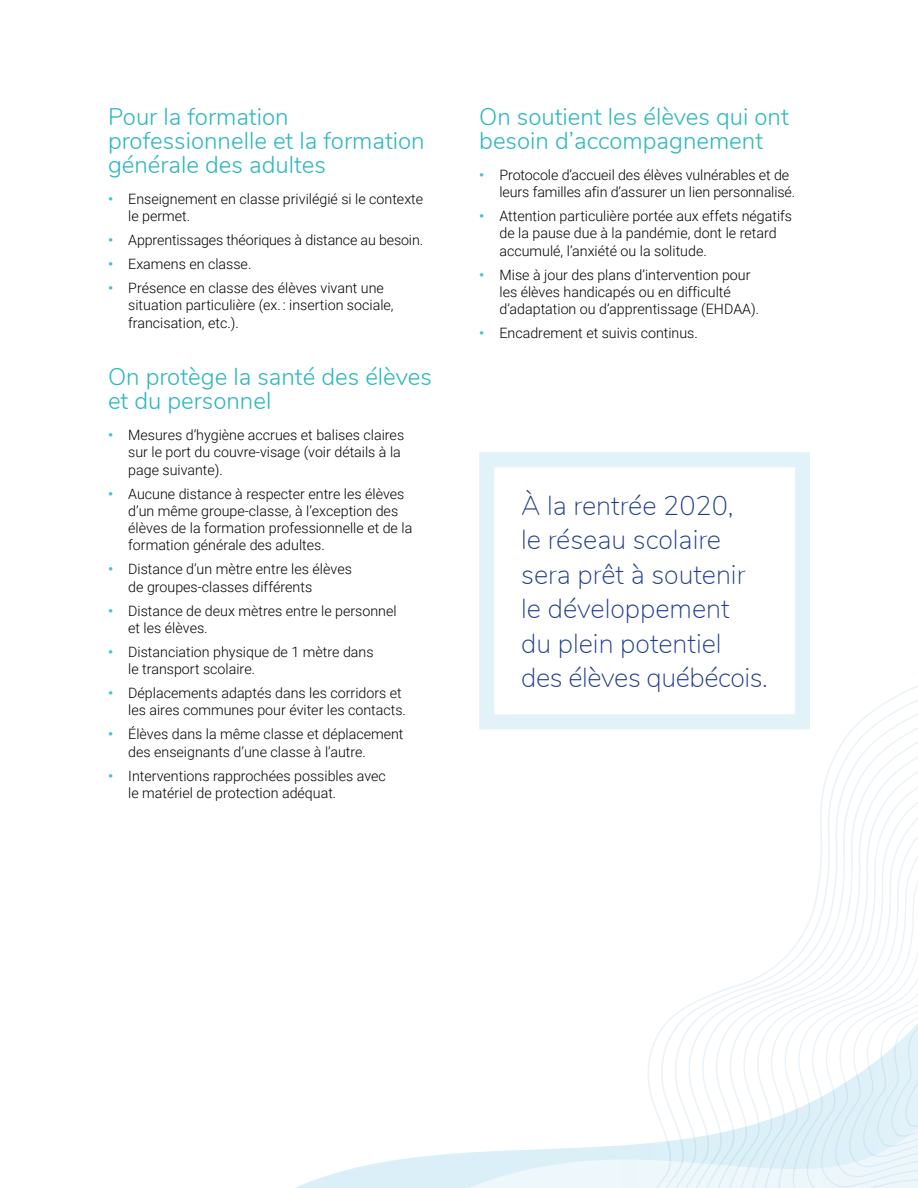
<style>
.page{position:relative;width:918px;height:1188px;background:#fff}
.page>*{position:absolute;margin:0;border:0;box-sizing:border-box;transform-origin:0 0}
.t1{font:200 27px/34.5px "Nunito";color:#203d8e}
.t2{font:300 24px/24px "Nunito";color:#2eb8be}
.t3{font:300 14.25px/17.2px "Roboto";color:#000}
.s1{font-weight:700;color:#4abfdb}
</style>
<div class="page">
<svg style="left:295px;top:1157px;width:124px;height:31px"></svg>
<svg style="left:419px;top:1145px;width:204px;height:43px;background:#e5f3f9"></svg>
<svg style="left:647px;top:1028px;width:15px;height:160px"></svg>
<svg style="left:662px;top:1013px;width:14px;height:175px"></svg>
<svg style="left:676px;top:1004px;width:14px;height:184px"></svg>
<svg style="left:690px;top:997px;width:14px;height:191px"></svg>
<svg style="left:704px;top:686px;width:214px;height:502px"></svg>
<svg style="left:719px;top:699px;width:199px;height:489px"></svg>
<svg style="left:733px;top:714px;width:185px;height:474px"></svg>
<svg style="left:747px;top:729px;width:171px;height:459px"></svg>
<svg style="left:761px;top:744px;width:157px;height:444px"></svg>
<svg style="left:776px;top:759px;width:142px;height:429px"></svg>
<svg style="left:790px;top:774px;width:128px;height:414px"></svg>
<svg style="left:804px;top:788px;width:114px;height:15px"></svg>
<svg style="left:800px;top:803px;width:118px;height:385px"></svg>
<div style="left:479px;top:452px;width:331px;height:277px;border:15px solid #e2f2f9"></div>
<h2 class="t2" style="left:108px;top:103px;width:318px">Pour la formation professionnelle et la formation générale des adultes</h2>
<p class="t3" style="left:128px;top:190px;width:296px;text-indent:-20px"><span class="s1">•</span> Enseignement en classe privilégié si le contexte le permet.</p>
<p class="t3" style="left:108px;top:231px;width:317px"><span class="s1">•</span> Apprentissages théoriques à distance au besoin.</p>
<p class="t3" style="left:108px;top:255px;width:145px"><span class="s1">•</span> Examens en classe.</p>
<p class="t3" style="left:128px;top:279px;width:267px;text-indent:-20px"><span class="s1">•</span> Présence en classe des élèves vivant une situation particulière (ex. : insertion sociale, francisation, etc.).</p>
<h2 class="t2" style="left:108px;top:364px;width:326px">On protège la santé des élèves et du personnel</h2>
<p class="t3" style="left:128px;top:426px;width:277px;text-indent:-20px"><span class="s1">•</span> Mesures d’hygiène accrues et balises claires sur le port du couvre-visage (voir détails à la page suivante).</p>
<p class="t3" style="left:128px;top:484px;width:286px;text-indent:-20px"><span class="s1">•</span> Aucune distance à respecter entre les élèves d’un même groupe-classe, à l’exception des élèves de la formation professionnelle et de la formation générale des adultes.</p>
<p class="t3" style="left:128px;top:560px;width:225px;text-indent:-20px"><span class="s1">•</span> Distance d’un mètre entre les élèves de groupes-classes différents</p>
<p class="t3" style="left:128px;top:601px;width:270px;text-indent:-20px"><span class="s1">•</span> Distance de deux mètres entre le personnel et les élèves.</p>
<p class="t3" style="left:128px;top:643px;width:247px;text-indent:-20px"><span class="s1">•</span> Distanciation physique de 1 mètre dans le transport scolaire.</p>
<p class="t3" style="left:108px;top:684px;width:300px;text-align:right"><span class="s1">•</span> Déplacements adaptés dans les corridors et les aires communes pour éviter les contacts.</p>
<p class="t3" style="left:128px;top:725px;width:277px;text-indent:-20px"><span class="s1">•</span> Élèves dans la même classe et déplacement des enseignants d’une classe à l’autre.</p>
<p class="t3" style="left:128px;top:766px;width:259px;text-indent:-20px"><span class="s1">•</span> Interventions rapprochées possibles avec le matériel de protection adéquat.</p>
<h2 class="t2" style="left:479px;top:103px;width:311px">On soutient les élèves qui ont besoin d’accompagnement</h2>
<p class="t3" style="left:499px;top:166px;width:297px;text-indent:-20px"><span class="s1">•</span> Protocole d’accueil des élèves vulnérables et de leurs familles afin d’assurer un lien personnalisé.</p>
<p class="t3" style="left:499px;top:207px;width:294px;text-indent:-20px"><span class="s1">•</span> Attention particulière portée aux effets négatifs de la pause due à la pandémie, dont le retard accumulé, l’anxiété ou la solitude.</p>
<p class="t3" style="left:499px;top:265px;width:261px;text-indent:-20px"><span class="s1">•</span> Mise à jour des plans d’intervention pour les élèves handicapés ou en difficulté d’adaptation ou d’apprentissage (EHDAA).</p>
<p class="t3" style="left:479px;top:324px;width:220px"><span class="s1">•</span> Encadrement et suivis continus.</p>
<h1 class="t1" style="left:521px;top:487px;width:248px">À la rentrée 2020,<br>le réseau scolaire sera prêt à soutenir le développement<br>du plein potentiel des élèves québécois.</h1>
</div>
